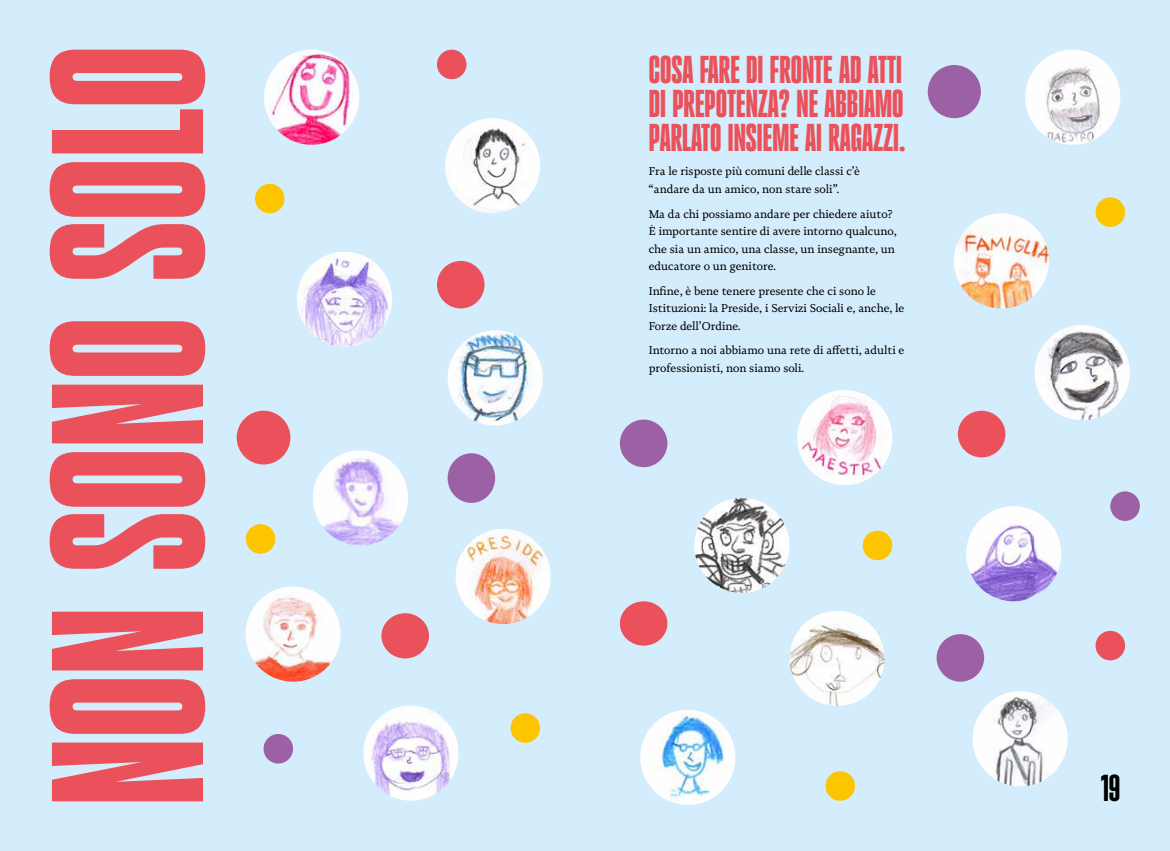
<style>
.page{position:relative;width:1170px;height:851px;background:#fff}
.page>*{position:absolute;margin:0;border:0;box-sizing:border-box;transform-origin:0 0}
.t1{font:41.25px/33.8px "Gazzetta";color:#ea515a;text-align:justify}
.t2{font:37.5px "Bulevar";color:#000}
.t3{font:11.25px/17.5px "Novela";color:#000}
</style>
<div class="page">
<div style="left:0;top:0;width:1169px;height:850px;background:#d4edfc"></div>
<img style="left:1025px;top:50px;width:95px;height:95px;border-radius:48px">
<img style="left:953px;top:213px;width:95px;height:95px;border-radius:48px">
<img style="left:313px;top:450px;width:95px;height:95px;border-radius:48px">
<div style="left:263px;top:733px;width:30px;height:30px;background:#9c61a4;border-radius:50%"></div>
<div style="left:237px;top:410px;width:53px;height:54px;background:#ea515a;border-radius:50%"></div>
<div style="left:381px;top:613px;width:48px;height:45px;background:#ea515a;border-radius:50%"></div>
<div style="left:447px;top:453px;width:48px;height:50px;background:#9c61a4;border-radius:50%"></div>
<div style="left:246px;top:524px;width:29px;height:29px;background:#fdc400;border-radius:50%"></div>
<div style="left:619px;top:419px;width:48px;height:48px;background:#9c61a4;border-radius:50%"></div>
<div style="left:619px;top:601px;width:48px;height:44px;background:#ea515a;border-radius:50%"></div>
<div style="left:862px;top:530px;width:30px;height:30px;background:#fdc400;border-radius:50%"></div>
<div style="left:957px;top:410px;width:48px;height:47px;background:#ea515a;border-radius:50%"></div>
<div style="left:437px;top:261px;width:47px;height:47px;background:#ea515a;border-radius:50%"></div>
<div style="left:927px;top:65px;width:53px;height:53px;background:#9c61a4;border-radius:50%"></div>
<div style="left:255px;top:184px;width:29px;height:29px;background:#fdc400;border-radius:50%"></div>
<div style="left:1095px;top:197px;width:29px;height:30px;background:#fdc400;border-radius:50%"></div>
<div style="left:437px;top:50px;width:29px;height:29px;background:#ea515a;border-radius:50%"></div>
<div style="left:1110px;top:491px;width:29px;height:30px;background:#9c61a4;border-radius:50%"></div>
<div style="left:936px;top:634px;width:48px;height:47px;background:#9c61a4;border-radius:50%"></div>
<div style="left:825px;top:771px;width:30px;height:29px;background:#fdc400;border-radius:50%"></div>
<div style="left:1095px;top:630px;width:29px;height:30px;background:#ea515a;border-radius:50%"></div>
<div style="left:510px;top:713px;width:30px;height:29px;background:#fdc400;border-radius:50%"></div>
<img style="left:245px;top:586px;width:95px;height:95px;border-radius:48px">
<img style="left:297px;top:252px;width:95px;height:95px;border-radius:48px">
<img style="left:694px;top:498px;width:95px;height:95px;border-radius:48px">
<img style="left:264px;top:50px;width:95px;height:95px;border-radius:48px">
<img style="left:445px;top:118px;width:95px;height:95px;border-radius:48px">
<img style="left:363px;top:705px;width:95px;height:95px;border-radius:48px">
<img style="left:1034px;top:325px;width:95px;height:95px;border-radius:48px">
<img style="left:447px;top:330px;width:95px;height:95px;border-radius:48px">
<img style="left:789px;top:610px;width:95px;height:96px;border-radius:48px">
<img style="left:640px;top:709px;width:95px;height:95px;border-radius:48px">
<img style="left:797px;top:390px;width:95px;height:95px;border-radius:48px">
<img style="left:972px;top:691px;width:95px;height:95px;border-radius:48px">
<svg style="left:50px;top:50px;width:155px;height:751px;fill:#ea515a"></svg>
<img style="left:966px;top:506px;width:95px;height:95px;border-radius:48px">
<img style="left:455px;top:529px;width:95px;height:95px;border-radius:48px">
<h1 class="t1" style="left:648px;top:54px;width:258px">COSA FARE DI FRONTE AD ATTI DI PREPOTENZA? NE ABBIAMO PARLATO INSIEME AI RAGAZZI.</h1>
<p class="t3" style="left:648px;top:162px;width:212px">Fra le risposte più comuni delle classi c’è “andare da un amico, non stare soli”.</p>
<p class="t3" style="left:648px;top:205px;width:249px">Ma da chi possiamo andare per chiedere aiuto?<br>È importante sentire di avere intorno qualcuno, che sia un amico, una classe, un insegnante, un educatore o un genitore.</p>
<p class="t3" style="left:648px;top:282px;width:257px">Infine, è bene tenere presente che ci sono le<br>Istituzioni: la Preside, i Servizi Sociali e, anche, le<br>Forze dell’Ordine.</p>
<p class="t3" style="left:648px;top:341px;width:257px">Intorno a noi abbiamo una rete di affetti, adulti e professionisti, non siamo soli.</p>
<h2 class="t2" style="left:1100px;top:767px;width:21px">19</h2>
</div>
